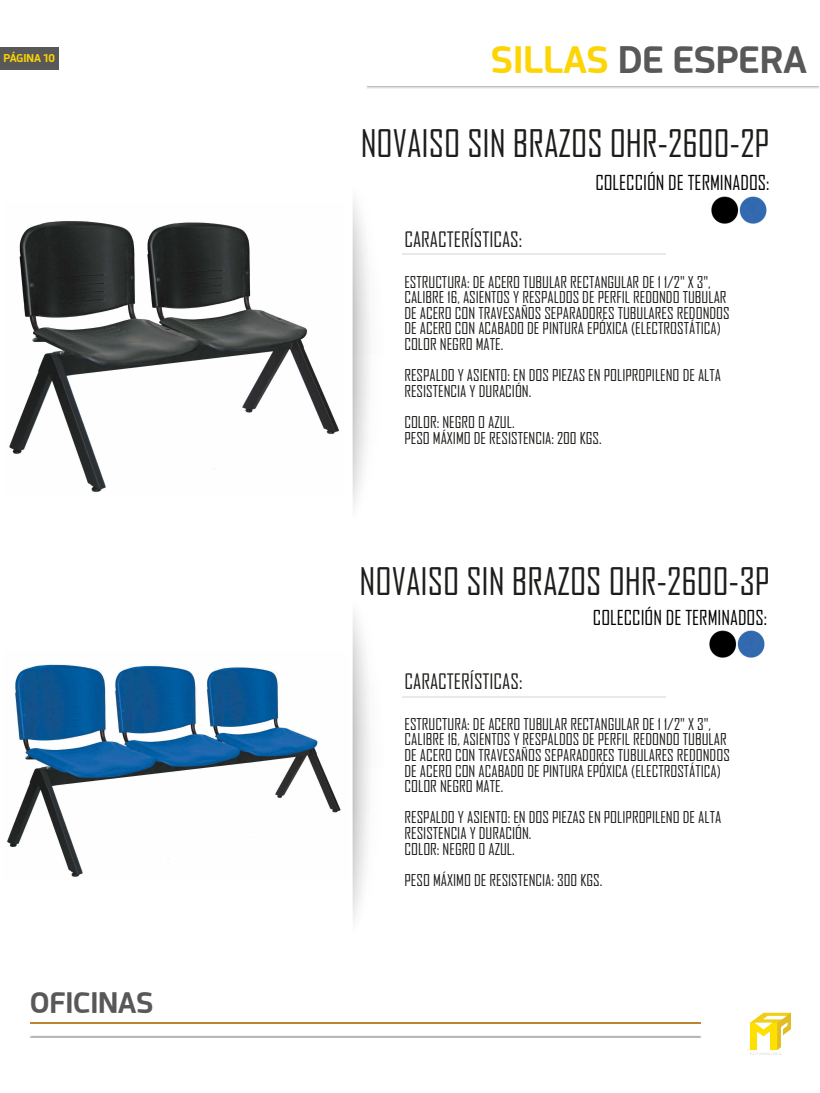
<style>
.page{position:relative;width:820px;height:1093px;background:#fff}
.page>*{position:absolute;margin:0;border:0;box-sizing:border-box;transform-origin:0 0}
.t1{font:36.4px "Agency FB";color:#1d1d1b}
.t2{font:700 36px "Acephimere";color:#575857}
.t3{font:700 28px "Acephimere";color:#575857}
.t4{font:20.4px "Agency FB";color:#1d1d1b}
.t5{font:19.6px "Agency FB";color:#010101}
.t6{font:15.6px/15.6px "Agency FB";color:#1d1d1b}
.t7{font:700 10.8px "Acephimere";color:#fdd405}
.s1{color:#fdd405}
</style>
<div class="page">
<svg style="left:352px;top:200px;width:53px;height:307px"></svg>
<svg style="left:352px;top:613px;width:53px;height:307px"></svg>
<div style="left:366px;top:86px;width:453px;height:3px;border:1px solid #e9e9ec"></div>
<hr style="left:30px;top:1022px;width:670px;height:1px;background:#bc842c">
<div style="left:30px;top:1036px;width:671px;height:1px;border:1px solid #e9e9ec"></div>
<img style="left:747px;top:1012px;width:44px;height:43px">
<div style="left:0;top:47px;width:59px;height:23px;background:#575857"></div>
<hr style="left:402px;top:254px;width:263px;height:1px;background:#e9e9ec">
<hr style="left:402px;top:696px;width:263px;height:1px;background:#e9e9ec">
<img style="left:9px;top:221px;width:331px;height:271px">
<img style="left:711px;top:196px;width:56px;height:28px">
<img style="left:709px;top:630px;width:56px;height:28px">
<img style="left:7px;top:664px;width:334px;height:213px">
<p class="t7" style="left:4px;top:50px;width:53px">PÁGINA 10</p>
<h2 class="t2" style="left:491px;top:35px;width:317px"><span class="s1">SILLAS</span> DE ESPERA</h2>
<h1 class="t1" style="left:360px;top:121px;width:410px">NOVAISO SIN BRAZOS OHR-2600-2P</h1>
<p class="t5" style="left:595px;top:171px;width:175px">COLECCIÓN DE TERMINADOS:</p>
<h3 class="t4" style="left:404px;top:227px;width:119px">CARACTERÍSTICAS:</h3>
<p class="t6" style="left:404px;top:274px;width:327px">ESTRUCTURA: DE ACERO TUBULAR RECTANGULAR DE 1 1/2" X 3", CALIBRE 16, ASIENTOS Y RESPALDOS DE PERFIL REDONDO TUBULAR DE ACERO CON TRAVESAÑOS SEPARADORES TUBULARES REDONDOS DE ACERO CON ACABADO DE PINTURA EPÓXICA (ELECTROSTÁTICA)<br>COLOR NEGRO MATE.</p>
<p class="t6" style="left:404px;top:367px;width:318px">RESPALDO Y ASIENTO: EN DOS PIEZAS EN POLIPROPILENO DE ALTA<br>RESISTENCIA Y DURACIÓN.</p>
<p class="t6" style="left:404px;top:414px;width:199px">COLOR: NEGRO O AZUL.<br>PESO MÁXIMO DE RESISTENCIA: 200 KGS.</p>
<h1 class="t1" style="left:359px;top:559px;width:411px">NOVAISO SIN BRAZOS OHR-2600-3P</h1>
<p class="t5" style="left:592px;top:605px;width:175px">COLECCIÓN DE TERMINADOS:</p>
<h3 class="t3" style="left:30px;top:983px;width:124px">OFICINAS</h3>
<h3 class="t4" style="left:404px;top:669px;width:119px">CARACTERÍSTICAS:</h3>
<p class="t6" style="left:404px;top:716px;width:327px">ESTRUCTURA: DE ACERO TUBULAR RECTANGULAR DE 1 1/2" X 3", CALIBRE 16, ASIENTOS Y RESPALDOS DE PERFIL REDONDO TUBULAR DE ACERO CON TRAVESAÑOS SEPARADORES TUBULARES REDONDOS DE ACERO CON ACABADO DE PINTURA EPÓXICA (ELECTROSTÁTICA)<br>COLOR NEGRO MATE.</p>
<p class="t6" style="left:404px;top:809px;width:318px">RESPALDO Y ASIENTO: EN DOS PIEZAS EN POLIPROPILENO DE ALTA<br>RESISTENCIA Y DURACIÓN.<br>COLOR: NEGRO O AZUL.</p>
<p class="t6" style="left:404px;top:872px;width:199px">PESO MÁXIMO DE RESISTENCIA: 300 KGS.</p>
</div>
